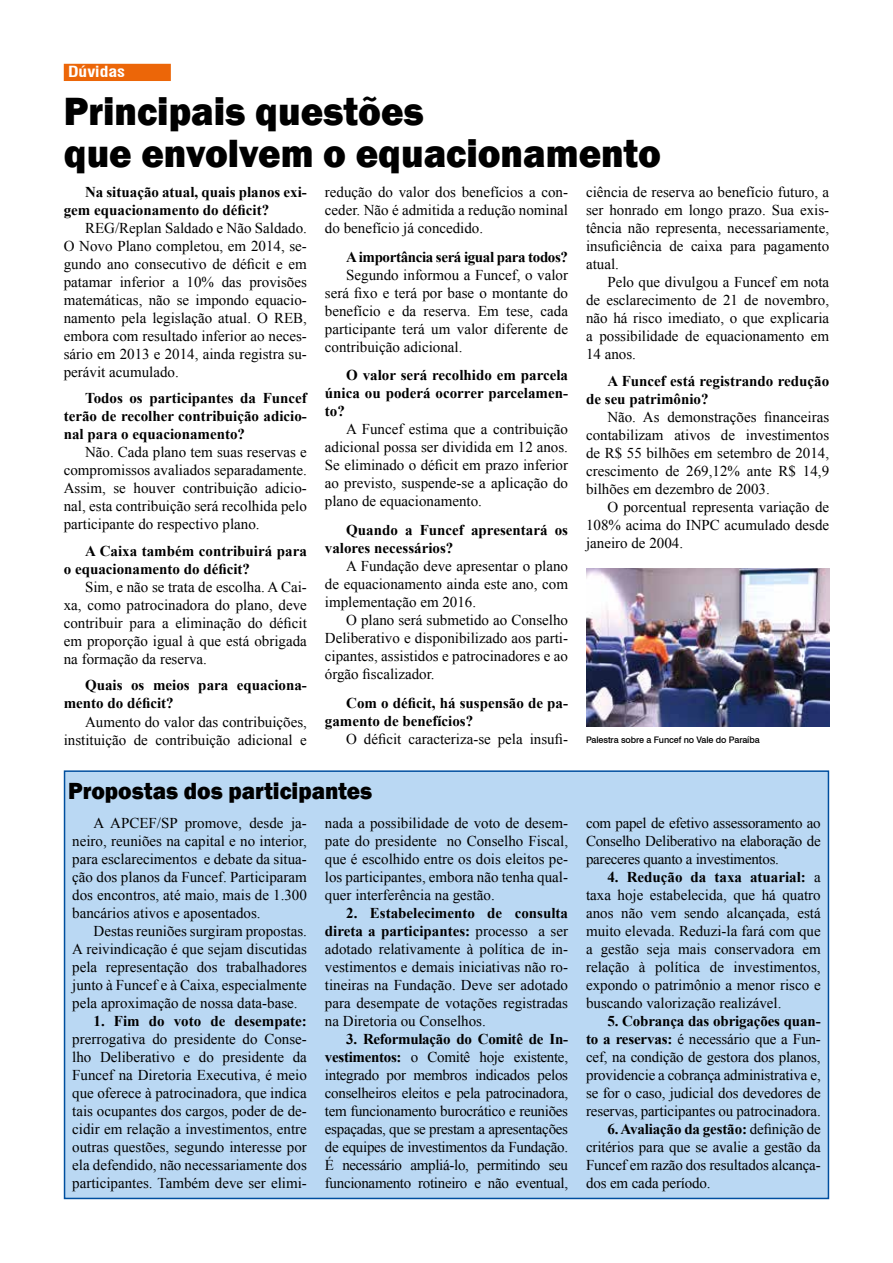
<style>
.page{position:relative;width:893px;height:1263px;background:#fff}
.page>*{position:absolute;margin:0;border:0;box-sizing:border-box;transform-origin:0 0}
.t1{font:800 40.5px/42px "Franklin Gothic";color:#000;scale:.95 1}
.t2{font:800 24px "Franklin Gothic";color:#000;scale:.95 1}
.t3{font:15px/18px "Times New Roman";color:#000;text-align:justify}
.t4{font:700 15px/18px "Times New Roman";color:#000}
.t5{font:700 15px "Times New Roman";letter-spacing:-.025em;color:#000}
.t6{font:700 condensed 15px "Swiss 721 BT";color:#fff;scale:1.2 1}
.t7{font:500 9px "Swiss 721 BT";letter-spacing:-.01em;color:#000}
.s1{font-weight:700}
</style>
<div class="page">
<div style="left:64px;top:64px;width:107px;height:17px;background:#ec6608"></div>
<img style="left:586px;top:569px;width:243px;height:157px">
<div style="left:64px;top:770px;width:765px;height:429px;background:#bad8f3;border:2px solid #004f9f"></div>
<p class="t6" style="left:68px;top:63px;width:49px">Dúvidas</p>
<h1 class="t1" style="left:64px;top:90px;width:630px">Principais questões<br>que envolvem o equacionamento</h1>
<p class="t4" style="left:64px;top:182px;width:245px;text-indent:21px">Na situação atual, quais planos exi&shy;gem equacionamento do déficit?</p>
<p class="t3" style="left:64px;top:218px;width:245px;text-indent:21px">REG/Replan Saldado e Não Saldado.<br>O Novo Plano completou, em 2014, se&shy;gundo ano consecutivo de déficit e em patamar inferior a 10% das provisões matemáticas, não se impondo equacio&shy;namento pela legislação atual. O REB, embora com resultado inferior ao neces&shy;sário em 2013 e 2014, ainda registra su&shy;perávit acumulado.</p>
<p class="t4" style="left:64px;top:389px;width:245px;text-align:justify;text-indent:21px">Todos os participantes da Funcef terão de recolher contribuição adicio&shy;nal para o equacionamento?</p>
<p class="t3" style="left:64px;top:443px;width:245px;text-indent:21px">Não. Cada plano tem suas reservas e compromissos avaliados separadamente.<br>Assim, se houver contribuição adicio&shy;nal, esta contribuição será recolhida pelo participante do respectivo plano.</p>
<p class="t4" style="left:64px;top:541px;width:245px;text-indent:21px">A Caixa também contribuirá para o equacionamento do déficit?</p>
<p class="t3" style="left:64px;top:577px;width:245px;text-indent:21px">Sim, e não se trata de escolha. A Cai&shy;xa, como patrocinadora do plano, deve contribuir para a eliminação do déficit em proporção igual à que está obrigada na formação da reserva.</p>
<p class="t4" style="left:64px;top:676px;width:245px;text-indent:21px">Quais os meios para equaciona&shy;mento do déficit?</p>
<p class="t3" style="left:64px;top:712px;width:245px;text-align:right">Aumento do valor das contribuições, instituição de contribuição adicional e</p>
<p class="t3" style="left:325px;top:183px;width:245px">redução do valor dos benefícios a con&shy;ceder. Não é admitida a redução nominal do benefício já concedido.</p>
<p class="t5" style="left:346px;top:246px;width:223px">A importância será igual para todos?</p>
<p class="t3" style="left:325px;top:265px;width:245px;text-indent:21px">Segundo informou a Funcef, o valor será fixo e terá por base o montante do benefício e da reserva. Em tese, cada participante terá um valor diferente de contribuição adicional.</p>
<p class="t4" style="left:325px;top:366px;width:245px;text-align:justify;text-indent:21px">O valor será recolhido em parcela única ou poderá ocorrer parcelamen&shy;to?</p>
<p class="t3" style="left:325px;top:420px;width:245px;text-indent:21px">A Funcef estima que a contribuição adicional possa ser dividida em 12 anos.<br>Se eliminado o déficit em prazo inferior ao previsto, suspende-se a aplicação do plano de equacionamento.</p>
<p class="t4" style="left:325px;top:521px;width:245px;text-indent:21px">Quando a Funcef apresentará os valores necessários?</p>
<p class="t3" style="left:325px;top:557px;width:245px;text-indent:21px">A Fundação deve apresentar o plano de equacionamento ainda este ano, com implementação em 2016.</p>
<p class="t3" style="left:325px;top:611px;width:245px;text-indent:21px">O plano será submetido ao Conselho Deliberativo e disponibilizado aos parti&shy;cipantes, assistidos e patrocinadores e ao órgão fiscalizador.</p>
<p class="t4" style="left:325px;top:693px;width:245px;text-indent:21px">Com o déficit, há suspensão de pa&shy;gamento de benefícios?</p>
<p class="t3" style="left:346px;top:729px;width:223px">O déficit caracteriza-se pela insufi-</p>
<p class="t3" style="left:586px;top:183px;width:245px">ciência de reserva ao benefício futuro, a ser honrado em longo prazo. Sua exis&shy;tência não representa, necessariamente, insuficiência de caixa para pagamento atual.</p>
<p class="t3" style="left:586px;top:273px;width:245px;text-indent:21px">Pelo que divulgou a Funcef em nota de esclarecimento de 21 de novembro, não há risco imediato, o que explicaria a possibilidade de equacionamento em 14 anos.</p>
<p class="t4" style="left:586px;top:371px;width:245px;text-indent:21px">A Funcef está registrando redução de seu patrimônio?</p>
<p class="t3" style="left:586px;top:407px;width:245px;text-indent:21px">Não. As demonstrações financeiras contabilizam ativos de investimentos de R$ 55 bilhões em setembro de 2014, crescimento de 269,12% ante R$ 14,9 bilhões em dezembro de 2003.</p>
<p class="t3" style="left:586px;top:497px;width:245px;text-indent:21px">O porcentual representa variação de 108% acima do INPC acumulado desde janeiro de 2004.</p>
<p class="t7" style="left:586px;top:734px;width:175px">Palestra sobre a Funcef no Vale do Paraíba</p>
<h2 class="t2" style="left:68px;top:776px;width:322px">Propostas dos participantes</h2>
<p class="t3" style="left:72px;top:814px;width:236px;text-indent:21px">A APCEF/SP promove, desde ja&shy;neiro, reuniões na capital e no interior, para esclarecimentos e debate da situa&shy;ção dos planos da Funcef. Participaram dos encontros, até maio, mais de 1.300 bancários ativos e aposentados.</p>
<p class="t3" style="left:72px;top:922px;width:236px;text-indent:21px">Destas reuniões surgiram propostas.<br>A reivindicação é que sejam discutidas pela representação dos trabalhadores junto à Funcef e à Caixa, especialmente pela aproximação de nossa data-base.</p>
<p class="t4" style="left:94px;top:1012px;width:215px">1. Fim do voto de desempate:</p>
<p class="t3" style="left:72px;top:1030px;width:236px">prerrogativa do presidente do Conse&shy;lho Deliberativo e do presidente da Funcef na Diretoria Executiva, é meio que oferece à patrocinadora, que indica tais ocupantes dos cargos, poder de de&shy;cidir em relação a investimentos, entre outras questões, segundo interesse por ela defendido, não necessariamente dos participantes. Também deve ser elimi-</p>
<p class="t3" style="left:325px;top:814px;width:245px">nada a possibilidade de voto de desem&shy;pate do presidente no Conselho Fiscal, que é escolhido entre os dois eleitos pe&shy;los participantes, embora não tenha qual&shy;quer interferência na gestão.</p>
<p class="t3" style="left:325px;top:904px;width:245px;text-indent:21px"><span class="s1">2. Estabelecimento de consulta direta a participantes:</span> processo a ser adotado relativamente à política de in&shy;vestimentos e demais iniciativas não ro&shy;tineiras na Fundação. Deve ser adotado para desempate de votações registradas na Diretoria ou Conselhos.</p>
<p class="t3" style="left:325px;top:1030px;width:245px;text-indent:21px"><span class="s1">3. Reformulação do Comitê de In&shy;vestimentos:</span> o Comitê hoje existente, integrado por membros indicados pelos conselheiros eleitos e pela patrocinadora, tem funcionamento burocrático e reuniões espaçadas, que se prestam a apresentações de equipes de investimentos da Fundação.<br>É necessário ampliá-lo, permitindo seu funcionamento rotineiro e não eventual,</p>
<p class="t3" style="left:586px;top:814px;width:236px">com papel de efetivo assessoramento ao Conselho Deliberativo na elaboração de pareceres quanto a investimentos.</p>
<p class="t3" style="left:586px;top:868px;width:236px;text-indent:21px"><span class="s1">4. Redução da taxa atuarial:</span> a taxa hoje estabelecida, que há quatro anos não vem sendo alcançada, está muito elevada. Reduzi-la fará com que a gestão seja mais conservadora em relação à política de investimentos, expondo o patrimônio a menor risco e buscando valorização realizável.</p>
<p class="t3" style="left:586px;top:1012px;width:236px;text-indent:21px"><span class="s1">5. Cobrança das obrigações quan&shy;to a reservas:</span> é necessário que a Fun&shy;cef, na condição de gestora dos planos, providencie a cobrança administrativa e, se for o caso, judicial dos devedores de reservas, participantes ou patrocinadora.</p>
<p class="t3" style="left:586px;top:1120px;width:236px;text-indent:21px"><span class="s1">6. Avaliação da gestão:</span> definição de critérios para que se avalie a gestão da Funcef em razão dos resultados alcança&shy;dos em cada período.</p>
</div>
